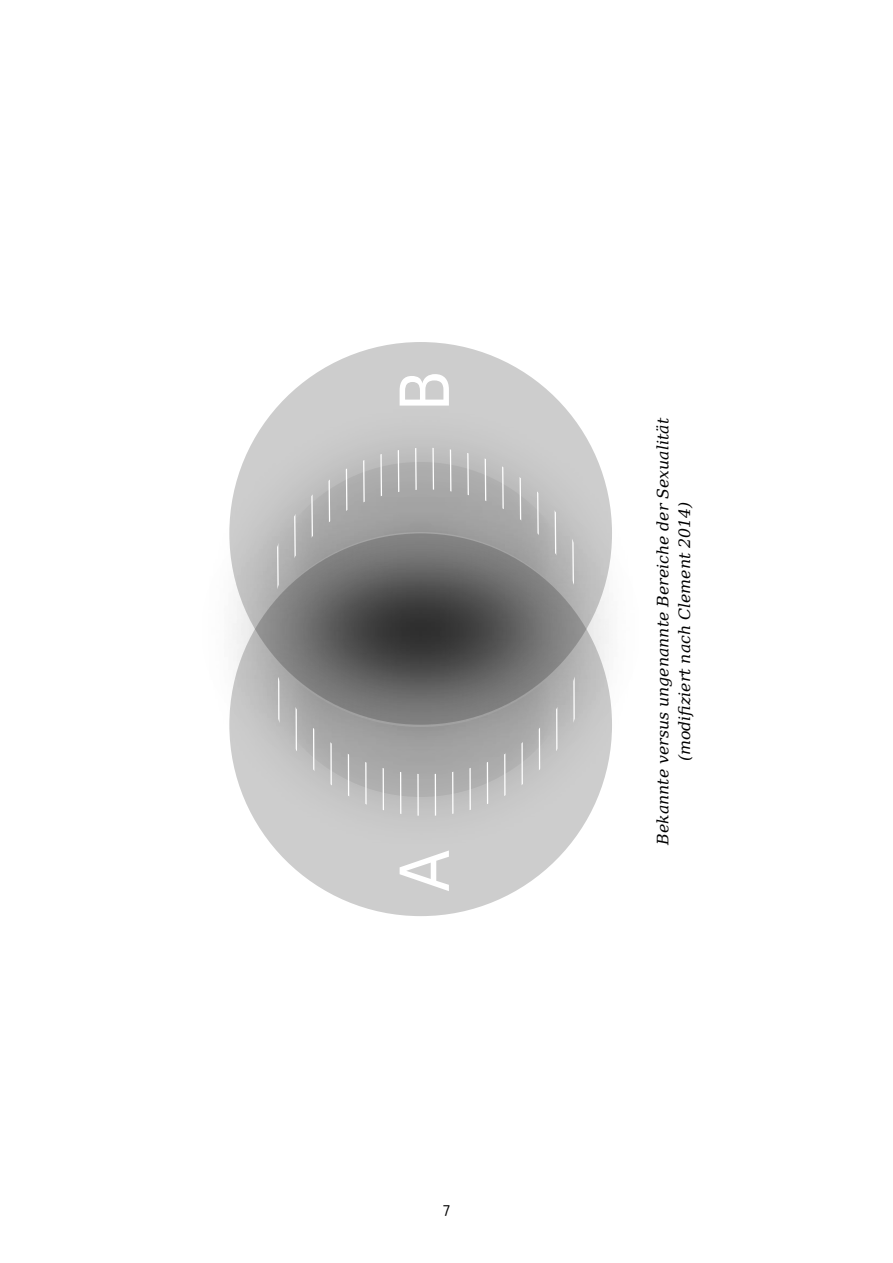
<style>
.page{position:relative;width:893px;height:1263px;background:#fff}
.page>*{position:absolute;margin:0;border:0;box-sizing:border-box;transform-origin:0 0}
.t1{font:67.65px "DejaVu Sans Condensed";color:#fff}
.t2{font:italic 15.75px/21.3px "DejaVu Serif";color:#000;text-align:center}
.t3{font:300 15px "The Sans Os F";color:#000}
</style>
<div class="page">
<div style="left:229px;top:533px;width:383px;height:383px;background:#cdcdcd;border-radius:50%"></div>
<div style="left:229px;top:342px;width:383px;height:383px;background:#cdcdcd;border-radius:50%"></div>
<img style="left:229px;top:679px;width:383px;height:167px">
<img style="left:229px;top:410px;width:383px;height:269px">
<svg style="left:255px;top:448px;width:333px;height:368px"></svg>
<h1 class="t1" style="left:370px;top:412px;width:43px;rotate:-90deg">B</h1>
<h1 class="t1" style="left:370px;top:892px;width:43px;rotate:-90deg">A</h1>
<p class="t3" style="left:443px;top:1198px;width:8px">7</p>
<p class="t2" style="left:652px;top:845px;width:428px;rotate:-90deg">Bekannte versus ungenannte Bereiche der Sexualität (modifiziert nach Clement 2014)</p>
</div>
